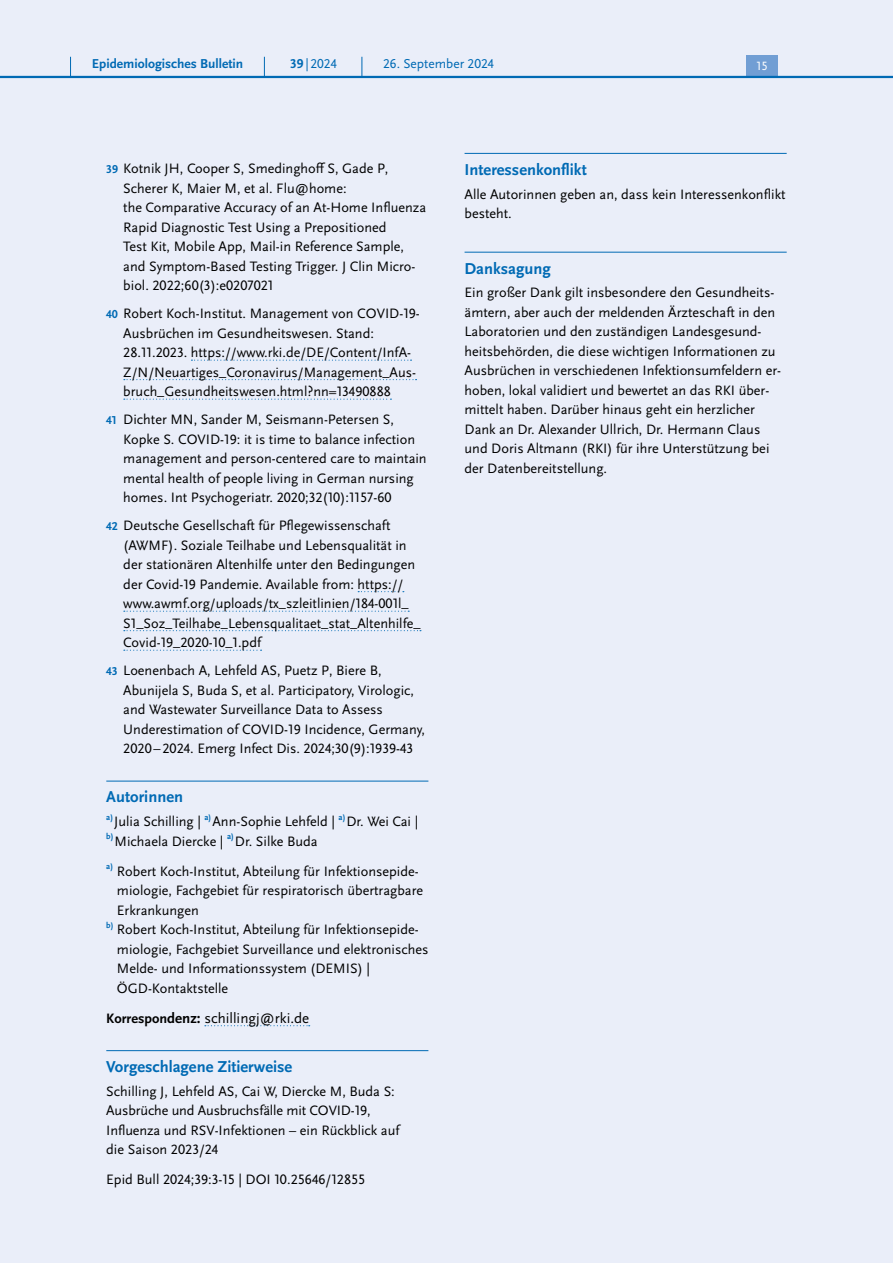
<style>
.page{position:relative;width:893px;height:1263px;background:#fff}
.page>*{position:absolute;margin:0;border:0;box-sizing:border-box;transform-origin:0 0}
.H4_-_Anhang_allererste{font:700 16.5px "Scala Sans Pro";color:#006ab4}
.P_-_Anhang{font:15px "Scala Sans Pro";color:#000}
.P_-_Anhang-2{font:14.25px/19.5px "Scala Sans Pro";color:#000}
.t1{font:700 13.5px "Scala Sans Pro";color:#006ab4}
.t2{font:13.5px "Scala Sans Pro";color:#006ab4}
.t3{font:12.45px "Scala Sans Pro";color:#fff}
.s1{font-weight:700}
.s2{font-weight:700;font-size:12px;color:#006ab4}
.s3{font-weight:700;font-size:14.25px}
</style>
<div class="page">
<div style="left:0;top:76px;width:893px;height:1187px;background:#eaeef9"></div>
<svg style="left:191px;top:360px;width:221px;height:1px"></svg>
<svg style="left:124px;top:379px;width:293px;height:1px"></svg>
<svg style="left:124px;top:399px;width:267px;height:1px"></svg>
<svg style="left:358px;top:591px;width:46px;height:1px"></svg>
<svg style="left:124px;top:611px;width:285px;height:1px"></svg>
<svg style="left:124px;top:630px;width:297px;height:1px"></svg>
<svg style="left:124px;top:650px;width:138px;height:1px"></svg>
<hr style="left:106px;top:781px;width:322px;height:1px;background:#006ab4">
<svg style="left:205px;top:1025px;width:105px;height:1px"></svg>
<hr style="left:106px;top:1050px;width:322px;height:1px;background:#006ab4">
<hr style="left:465px;top:153px;width:322px;height:1px;background:#006ab4">
<hr style="left:465px;top:252px;width:322px;height:1px;background:#006ab4">
<div style="left:0;top:0;width:893px;height:77px;background:#eaeef9"></div>
<div style="left:746px;top:55px;width:32px;height:21px;background:#719ed4"></div>
<hr style="left:0;top:76px;width:893px;height:2px;background:#006ab4">
<svg style="left:70px;top:57px;width:1px;height:19px"></svg>
<svg style="left:264px;top:57px;width:1px;height:19px"></svg>
<svg style="left:362px;top:57px;width:1px;height:19px"></svg>
<p class="t1" style="left:92px;top:55px;width:153px">Epidemiologisches Bulletin</p>
<p class="t2" style="left:290px;top:55px;width:48px"><span class="s1">39</span>|2024</p>
<p class="t2" style="left:383px;top:55px;width:112px">26. September 2024</p>
<p class="t3" style="left:757px;top:59px;width:13px">15</p>
<p class="P_-_Anhang-2" style="left:123px;top:159px;width:304px;text-indent:-17px"><span class="s2">39</span> Kotnik JH, Cooper S, Smedinghoff S, Gade P, Scherer K, Maier M, et al. Flu@home:<br>the Comparative Accuracy of an At-Home Influenza Rapid Diagnostic Test Using a Prepositioned<br>Test Kit, Mobile App, Mail-in Reference Sample, and Symptom-Based Testing Trigger. J Clin Micro&shy;biol. 2022;60(3):e0207021</p>
<p class="P_-_Anhang-2" style="left:123px;top:304px;width:298px;text-indent:-17px"><span class="s2">40</span> Robert Koch-Institut. Management von COVID-19- Ausbrüchen im Gesundheitswesen. Stand:<br>28.11.2023. https://www.rki.de/DE/Content/InfA-Z/N/Neuartiges_Coronavirus/Management_Aus&shy;bruch_Gesundheitswesen.html?nn=13490888</p>
<p class="P_-_Anhang-2" style="left:123px;top:410px;width:305px;text-indent:-17px"><span class="s2">41</span> Dichter MN, Sander M, Seismann-Petersen S, Kopke S. COVID-19: it is time to balance infection management and person-centered care to maintain mental health of people living in German nursing homes. Int Psychogeriatr. 2020;32(10):1157-60</p>
<p class="P_-_Anhang-2" style="left:123px;top:516px;width:299px;text-indent:-17px"><span class="s2">42</span> Deutsche Gesellschaft für Pflegewissenschaft (AWMF). Soziale Teilhabe und Lebensqualität in der stationären Altenhilfe unter den Bedingungen der Covid-19 Pandemie. Available from: https:// www.awmf.org/uploads/tx_szleitlinien/184-001l_ S1_Soz_Teilhabe_Lebensqualitaet_stat_Altenhilfe_ Covid-19_2020-10_1.pdf</p>
<p class="P_-_Anhang-2" style="left:123px;top:661px;width:303px;text-indent:-17px"><span class="s2">43</span> Loenenbach A, Lehfeld AS, Puetz P, Biere B, Abunijela S, Buda S, et al. Participatory, Virologic, and Wastewater Surveillance Data to Assess Underestimation of COVID-19 Incidence, Germany, 2020–2024. Emerg Infect Dis. 2024;30(9):1939-43</p>
<h4 class="H4_-_Anhang_allererste" style="left:106px;top:787px;width:78px">Autorinnen</h4>
<p class="P_-_Anhang-2" style="left:106px;top:812px;width:313px"><sup>a)</sup>Julia Schilling | <sup>a)</sup>Ann-Sophie Lehfeld | <sup>a)</sup>Dr. Wei Cai | <sup>b)</sup>Michaela Diercke | <sup>a)</sup>Dr. Silke Buda</p>
<p class="P_-_Anhang-2" style="left:117px;top:861px;width:308px;text-indent:-11px"><sup>a)</sup> Robert Koch-Institut, Abteilung für Infektionsepide&shy;miologie, Fachgebiet für respiratorisch übertragbare<br>Erkrankungen</p>
<p class="P_-_Anhang-2" style="left:117px;top:920px;width:313px;text-indent:-11px"><sup>b)</sup> Robert Koch-Institut, Abteilung für Infektionsepide&shy;miologie, Fachgebiet Surveillance und elektronisches Melde- und Informationssystem (DEMIS) | ÖGD-Kontaktstelle</p>
<p class="P_-_Anhang" style="left:106px;top:1009px;width:204px"><span class="s3">Korrespon</span><span class="s1">denz:</span> schillingj@rki.de</p>
<h4 class="H4_-_Anhang_allererste" style="left:106px;top:1057px;width:188px">Vorgeschlagene Zitierweise</h4>
<p class="P_-_Anhang-2" style="left:106px;top:1081px;width:295px">Schilling J, Lehfeld AS, Cai W, Diercke M, Buda S:<br>Ausbrüche und Ausbruchsfälle mit COVID-19, Influenza und RSV-Infektionen – ein Rückblick auf die Saison 2023/24</p>
<p class="P_-_Anhang-2" style="left:106px;top:1170px;width:261px">Epid Bull 2024;39:3-15 | DOI 10.25646/12855</p>
<h4 class="H4_-_Anhang_allererste" style="left:465px;top:160px;width:124px">Interessenkonflikt</h4>
<p class="P_-_Anhang-2" style="left:465px;top:184px;width:322px">Alle Autorinnen geben an, dass kein Interessenkonflikt besteht.</p>
<h4 class="H4_-_Anhang_allererste" style="left:465px;top:258px;width:88px">Danksagung</h4>
<p class="P_-_Anhang-2" style="left:465px;top:283px;width:318px">Ein großer Dank gilt insbesondere den Gesundheits&shy;ämtern, aber auch der meldenden Ärzteschaft in den Laboratorien und den zuständigen Landesgesund&shy;heitsbehörden, die diese wichtigen Informationen zu Ausbrüchen in verschiedenen Infektionsumfeldern er&shy;hoben, lokal validiert und bewertet an das RKI über&shy;mittelt haben. Darüber hinaus geht ein herzlicher Dank an Dr. Alexander Ullrich, Dr. Hermann Claus und Doris Altmann (RKI) für ihre Unterstützung bei der Datenbereitstellung.</p>
</div>
